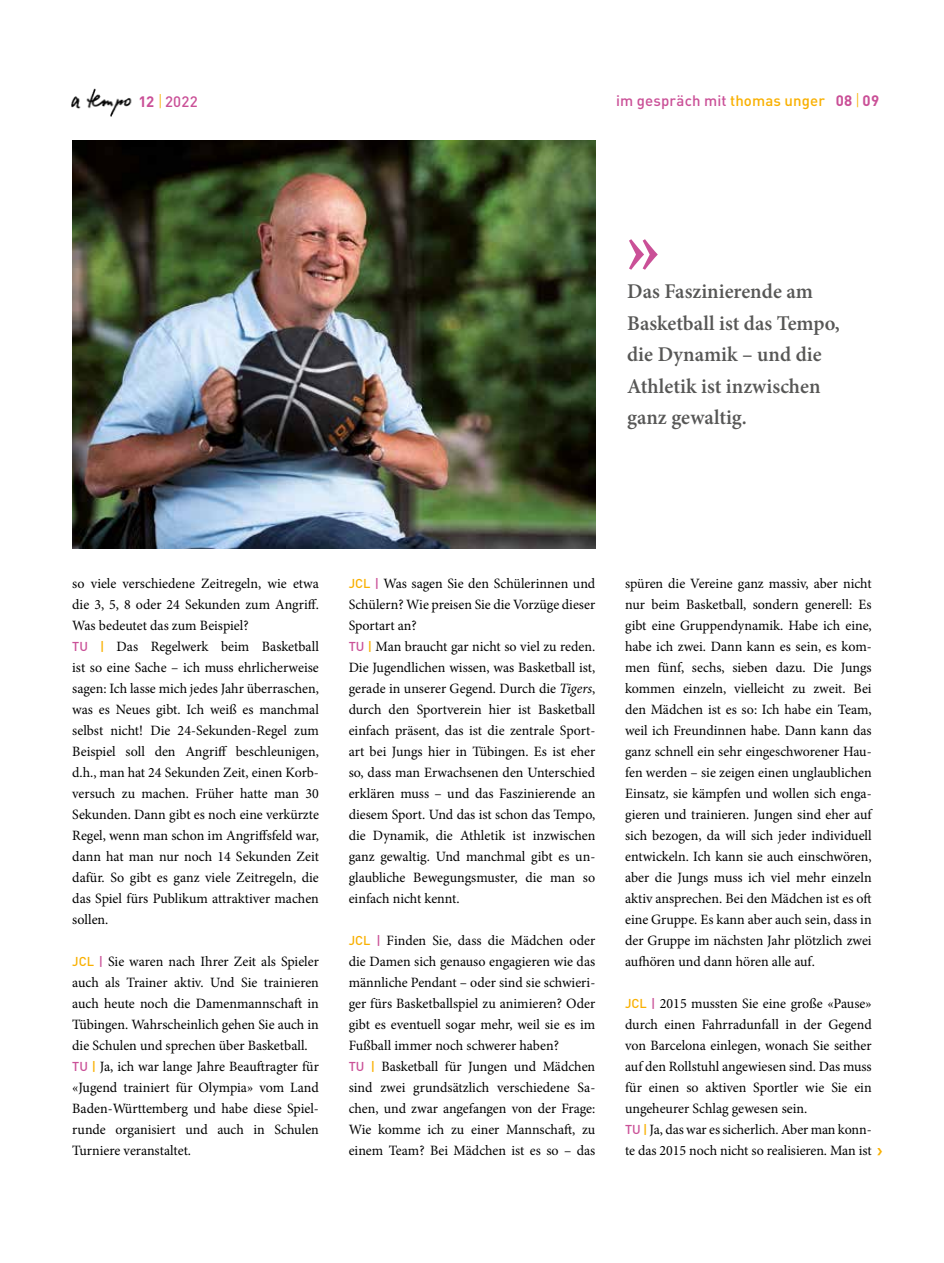
<style>
.page{position:relative;width:944px;height:1263px;background:#fff}
.page>*{position:absolute;margin:0;border:0;box-sizing:border-box;transform-origin:0 0}
.t1{font:600 81px "Minion Pro";color:#ca5097}
.t2{font:600 21px/31.5px "Minion Pro";color:#575756}
.t3{font:500 15px "DIN";letter-spacing:.005em;color:#ca5097}
.t4{font:14.25px/21px "Minion Pro";color:#000}
.s1{font-weight:700}
.s2{font-weight:300;font-size:16.5px;color:#f9b000}
.s3{color:#f9b000}
.s4{font-family:"DIN";font-weight:500;font-size:12.75px;color:#ca5097}
.s5{font-family:"DIN";font-weight:500;font-size:12.75px;color:#f9b000}
.s6{font-style:italic}
</style>
<div class="page">
<img style="left:71px;top:88px;width:61px;height:29px">
<img style="left:72px;top:140px;width:523px;height:409px">
<p class="t3" style="left:139px;top:92px;width:61px"><span class="s1">12</span> <span class="s2">|</span> 2022</p>
<p class="t3" style="left:616px;top:91px;width:265px">im gespräch mit <span class="s3">thomas unger</span> <span class="s1">08</span> <span class="s2">|</span> <span class="s1">09</span></p>
<h1 class="t1" style="left:625px;top:191px;width:38px">»</h1>
<h2 class="t2" style="left:627px;top:276px;width:214px">Das Faszinierende am<br>Basketball ist das Tempo, die Dynamik – und die<br>Athletik ist inzwischen ganz gewaltig.</h2>
<p class="t4" style="left:72px;top:573px;width:248px">so viele verschiedene Zeitregeln, wie etwa die 3, 5, 8 oder 24 Sekunden zum Angriff.<br>Was bedeutet das zum Beispiel?<br><span class="s4">TU</span> <span class="s5">|</span> Das Regelwerk beim Basketball ist so eine Sache – ich muss ehrlicherweise sagen: Ich lasse mich jedes Jahr überraschen, was es Neues gibt. Ich weiß es manchmal selbst nicht! Die 24-Sekunden-Regel zum Beispiel soll den Angriff beschleunigen, d.h., man hat 24 Sekunden Zeit, einen Korb&shy;versuch zu machen. Früher hatte man 30<br>Sekunden. Dann gibt es noch eine verkürzte Regel, wenn man schon im Angriffsfeld war, dann hat man nur noch 14 Sekunden Zeit dafür. So gibt es ganz viele Zeitregeln, die das Spiel fürs Publikum attraktiver machen sollen.</p>
<p class="t4" style="left:72px;top:951px;width:248px"><span class="s5">JCL</span> <span class="s4">|</span> Sie waren nach Ihrer Zeit als Spieler auch als Trainer aktiv. Und Sie trainieren auch heute noch die Damenmannschaft in Tübingen. Wahrscheinlich gehen Sie auch in die Schulen und sprechen über Basketball.<br><span class="s4">TU</span> <span class="s5">|</span> Ja, ich war lange Jahre Beauftragter für «Jugend trainiert für Olympia» vom Land Baden-Württemberg und habe diese Spiel&shy;runde organisiert und auch in Schulen Turniere veranstaltet.</p>
<p class="t4" style="left:349px;top:573px;width:248px"><span class="s5">JCL</span> <span class="s4">|</span> Was sagen Sie den Schülerinnen und Schülern? Wie preisen Sie die Vorzüge dieser Sportart an?<br><span class="s4">TU</span> <span class="s5">|</span> Man braucht gar nicht so viel zu reden.<br>Die Jugendlichen wissen, was Basketball ist, gerade in unserer Gegend. Durch die <span class="s6">Tigers</span>, durch den Sportverein hier ist Basketball einfach präsent, das ist die zentrale Sport&shy;art bei Jungs hier in Tübingen. Es ist eher so, dass man Erwachsenen den Unterschied erklären muss – und das Faszinierende an diesem Sport. Und das ist schon das Tempo, die Dynamik, die Athletik ist inzwischen ganz gewaltig. Und manchmal gibt es un&shy;glaubliche Bewegungsmuster, die man so einfach nicht kennt.</p>
<p class="t4" style="left:349px;top:930px;width:248px"><span class="s5">JCL</span> <span class="s4">|</span> Finden Sie, dass die Mädchen oder die Damen sich genauso engagieren wie das männliche Pendant – oder sind sie schwieri&shy;ger fürs Basketballspiel zu animieren? Oder gibt es eventuell sogar mehr, weil sie es im Fußball immer noch schwerer haben?<br><span class="s4">TU</span> <span class="s5">|</span> Basketball für Jungen und Mädchen sind zwei grundsätzlich verschiedene Sa&shy;chen, und zwar angefangen von der Frage:<br>Wie komme ich zu einer Mannschaft, zu einem Team? Bei Mädchen ist es so – das</p>
<p class="t4" style="left:625px;top:573px;width:248px;text-align:justify">spüren die Vereine ganz massiv, aber nicht nur beim Basketball, sondern generell: Es gibt eine Gruppendynamik. Habe ich eine, habe ich zwei. Dann kann es sein, es kom&shy;men fünf, sechs, sieben dazu. Die Jungs kommen einzeln, vielleicht zu zweit. Bei den Mädchen ist es so: Ich habe ein Team, weil ich Freundinnen habe. Dann kann das ganz schnell ein sehr eingeschworener Hau&shy;fen werden – sie zeigen einen unglaublichen Einsatz, sie kämpfen und wollen sich enga&shy;gieren und trainieren. Jungen sind eher auf sich bezogen, da will sich jeder individuell entwickeln. Ich kann sie auch einschwören, aber die Jungs muss ich viel mehr einzeln aktiv ansprechen. Bei den Mädchen ist es oft eine Gruppe. Es kann aber auch sein, dass in der Gruppe im nächsten Jahr plötzlich zwei aufhören und dann hören alle auf.</p>
<p class="t4" style="left:625px;top:993px;width:248px"><span class="s5">JCL</span> <span class="s4">|</span> 2015 mussten Sie eine große «Pause» durch einen Fahrradunfall in der Gegend von Barcelona einlegen, wonach Sie seither auf den Rollstuhl angewiesen sind. Das muss für einen so aktiven Sportler wie Sie ein ungeheurer Schlag gewesen sein.<br><span class="s4">TU</span> <span class="s5">|</span> Ja, das war es sicherlich. Aber man konn&shy;te das 2015 noch nicht so realisieren. Man ist</p>
</div>
